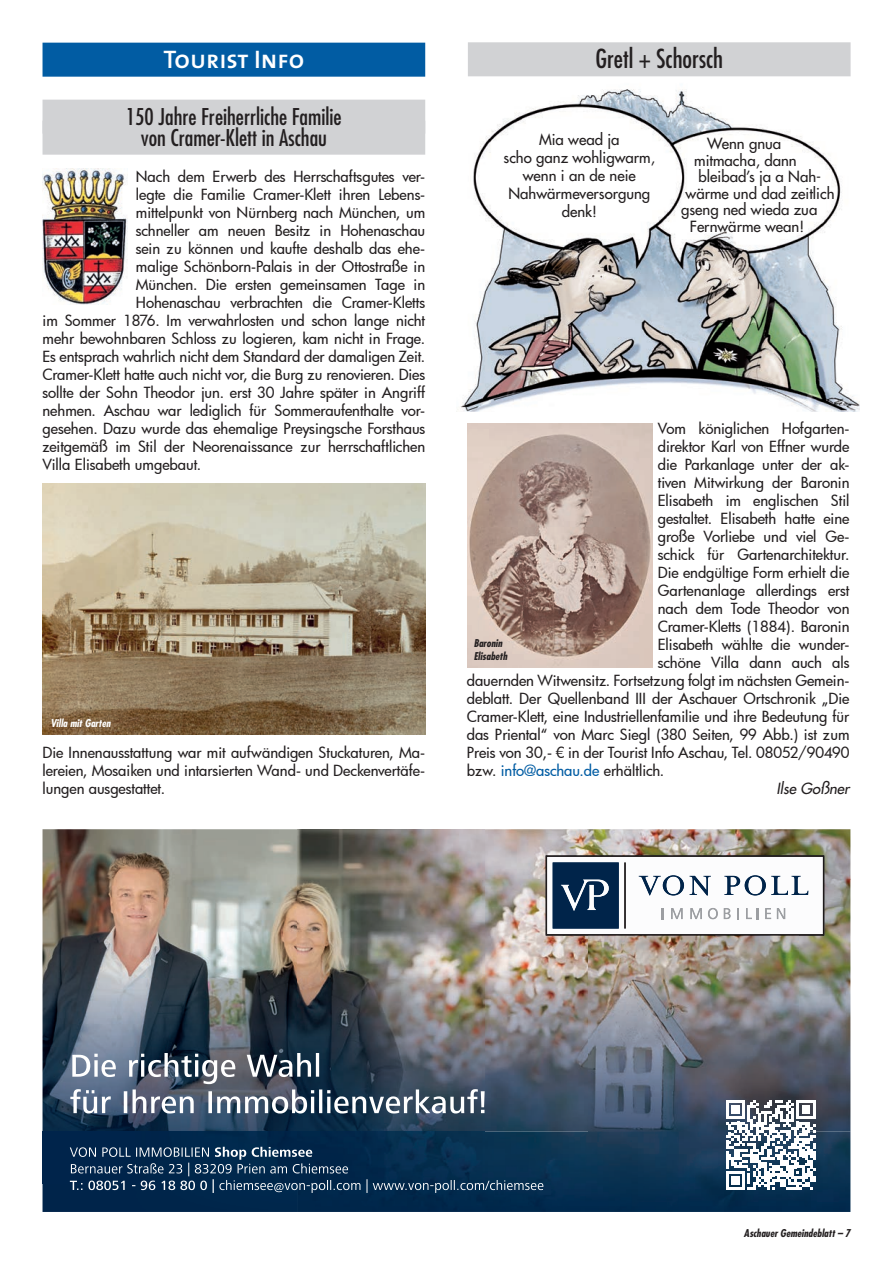
<style>
.page{position:relative;width:893px;height:1263px;background:#fff}
.page>*{position:absolute;margin:0;border:0;box-sizing:border-box;transform-origin:0 0}
.t1{font:condensed 25.5px "Futura";color:#231f20}
.t2{font:25.5px "The Sans Semi Bold Caps";color:#fff}
.t3{font:condensed 22.5px/21px "Futura";color:#231f20;text-align:center}
.t4{font:500 15px/18px "Futura";letter-spacing:-.005em;color:#231f20;text-align:justify}
.t5{font:15px/18px "Futura";color:#231f20;text-align:center}
.t6{font:italic 15px "Futura";color:#231f20}
.t7{font:italic 700 condensed 10.5px/12.6px "Futura";color:#231f20}
.t8{font:italic 700 condensed 10.5px "Futura";color:#fff}
.s1{color:#015ca3}
</style>
<div class="page">
<img style="left:460px;top:76px;width:399px;height:335px">
<div style="left:468px;top:42px;width:383px;height:34px;background:#d1d2d4"></div>
<div style="left:43px;top:43px;width:382px;height:34px;background:#015ca3"></div>
<div style="left:43px;top:100px;width:382px;height:34px;background:#d1d2d4"></div>
<div style="left:43px;top:121px;width:382px;height:34px;background:#d1d2d4"></div>
<img style="left:43px;top:169px;width:85px;height:135px">
<img style="left:468px;top:423px;width:185px;height:244px">
<img style="left:43px;top:484px;width:382px;height:251px">
<svg style="left:850px;top:829px;width:1px;height:303px"></svg>
<img style="left:484px;top:829px;width:366px;height:50px">
<img style="left:799px;top:879px;width:51px;height:253px">
<img style="left:484px;top:879px;width:104px;height:253px">
<img style="left:588px;top:936px;width:211px;height:196px">
<img style="left:43px;top:829px;width:255px;height:303px">
<img style="left:298px;top:829px;width:186px;height:303px">
<svg style="left:546px;top:855px;width:278px;height:81px"></svg>
<hr style="left:850px;top:1132px;width:1px;height:80px;background:#8c9fac">
<div style="left:43px;top:1183px;width:255px;height:29px;background:#00254a"></div>
<img style="left:298px;top:1132px;width:552px;height:80px">
<img style="left:43px;top:1132px;width:441px;height:51px">
<svg style="left:70px;top:1147px;width:473px;height:46px;background:#1e4060"></svg>
<svg style="left:726px;top:1100px;width:90px;height:90px"></svg>
<svg style="left:70px;top:1053px;width:415px;height:60px;background:#606d7d"></svg>
<h1 class="t2" style="left:163px;top:38px;width:142px">Tourist Info</h1>
<h2 class="t3" style="left:126px;top:106px;width:217px">150 Jahre Freiherrliche Familie von Cramer-Klett in Aschau</h2>
<p class="t4" style="left:136px;top:167px;width:291px">Nach dem Erwerb des Herrschaftsgutes ver-</p>
<p class="t4" style="left:136px;top:185px;width:291px">legte die Familie Cramer-Klett ihren Lebens-</p>
<p class="t4" style="left:136px;top:203px;width:291px">mittelpunkt von Nürnberg nach München, um</p>
<p class="t4" style="left:136px;top:221px;width:291px">schneller am neuen Besitz in Hohenaschau</p>
<p class="t4" style="left:136px;top:239px;width:291px">sein zu können und kaufte deshalb das ehe-</p>
<p class="t4" style="left:136px;top:257px;width:291px">malige Schönborn-Palais in der Ottostraße in</p>
<p class="t4" style="left:136px;top:275px;width:291px">München. Die ersten gemeinsamen Tage in</p>
<p class="t4" style="left:136px;top:293px;width:291px">Hohenaschau verbrachten die Cramer-Kletts</p>
<p class="t4" style="left:43px;top:311px;width:384px">im Sommer 1876. Im verwahrlosten und schon lange nicht</p>
<p class="t4" style="left:43px;top:329px;width:384px">mehr bewohnbaren Schloss zu logieren, kam nicht in Frage.</p>
<p class="t4" style="left:43px;top:347px;width:384px">Es entsprach wahrlich nicht dem Standard der damaligen Zeit.</p>
<p class="t4" style="left:43px;top:365px;width:384px">Cramer-Klett hatte auch nicht vor, die Burg zu renovieren. Dies</p>
<p class="t4" style="left:43px;top:383px;width:384px">sollte der Sohn Theodor jun. erst 30 Jahre später in Angriff</p>
<p class="t4" style="left:43px;top:401px;width:384px">nehmen. Aschau war lediglich für Sommeraufenthalte vor-</p>
<p class="t4" style="left:43px;top:419px;width:384px">gesehen. Dazu wurde das ehemalige Preysingsche Forsthaus</p>
<p class="t4" style="left:43px;top:437px;width:384px">zeitgemäß im Stil der Neorenaissance zur herrschaftlichen</p>
<p class="t4" style="left:43px;top:455px;width:160px">Villa Elisabeth umgebaut.</p>
<p class="t8" style="left:50px;top:717px;width:62px">Villa mit Garten</p>
<p class="t4" style="left:43px;top:743px;width:384px">Die Innenausstattung war mit aufwändigen Stuckaturen, Ma&shy;lereien, Mosaiken und intarsierten Wand- und Deckenvertäfe&shy;lungen ausgestattet.</p>
<h1 class="t1" style="left:595px;top:43px;width:129px">Gretl + Schorsch</h1>
<p class="t5" style="left:504px;top:131px;width:153px">Mia wead ja<br>scho ganz wohligwarm, wenn i an de neie<br>Nahwärmeversorgung denk!</p>
<p class="t5" style="left:707px;top:135px;width:76px">Wenn gnua</p>
<p class="t5" style="left:694px;top:151px;width:104px">mitmacha, dann</p>
<p class="t5" style="left:699px;top:168px;width:124px">bleibad’s ja a Nah-</p>
<p class="t5" style="left:685px;top:184px;width:150px">wärme und dad zeitlich</p>
<p class="t5" style="left:681px;top:201px;width:138px">gseng ned wieda zua</p>
<p class="t5" style="left:690px;top:217px;width:116px">Fernwärme wean!</p>
<p class="t4" style="left:658px;top:419px;width:193px">Vom königlichen Hofgarten-</p>
<p class="t4" style="left:658px;top:437px;width:193px">direktor Karl von Effner wurde</p>
<p class="t4" style="left:658px;top:455px;width:193px">die Parkanlage unter der ak-</p>
<p class="t4" style="left:658px;top:473px;width:193px">tiven Mitwirkung der Baronin</p>
<p class="t4" style="left:658px;top:491px;width:193px">Elisabeth im englischen Stil</p>
<p class="t4" style="left:658px;top:509px;width:193px">gestaltet. Elisabeth hatte eine</p>
<p class="t4" style="left:658px;top:527px;width:193px">große Vorliebe und viel Ge-</p>
<p class="t4" style="left:658px;top:545px;width:193px">schick für Gartenarchitektur.</p>
<p class="t4" style="left:658px;top:563px;width:193px">Die endgültige Form erhielt die</p>
<p class="t4" style="left:658px;top:581px;width:193px">Gartenanlage allerdings erst</p>
<p class="t4" style="left:658px;top:599px;width:193px">nach dem Tode Theodor von</p>
<p class="t4" style="left:658px;top:617px;width:193px">Cramer-Kletts (1884). Baronin</p>
<p class="t4" style="left:658px;top:635px;width:193px">Elisabeth wählte die wunder-</p>
<p class="t4" style="left:658px;top:653px;width:193px">schöne Villa dann auch als</p>
<p class="t4" style="left:467px;top:671px;width:384px">dauernden Witwensitz. Fortsetzung folgt im nächsten Gemein-</p>
<p class="t4" style="left:467px;top:689px;width:384px">deblatt. Der Quellenband III der Aschauer Ortschronik „Die</p>
<p class="t4" style="left:467px;top:707px;width:384px">Cramer-Klett, eine Industriellenfamilie und ihre Bedeutung für</p>
<p class="t4" style="left:467px;top:725px;width:384px">das Priental“ von Marc Siegl (380 Seiten, 99 Abb.) ist zum</p>
<p class="t4" style="left:467px;top:743px;width:384px">Preis von 30,- € in der Tourist Info Aschau, Tel. 08052/90490</p>
<p class="t4" style="left:467px;top:761px;width:199px">bzw. <span class="s1">info@aschau.de</span> erhältlich.</p>
<p class="t6" style="left:776px;top:779px;width:75px">Ilse Goßner</p>
<p class="t7" style="left:474px;top:637px;width:35px">Baronin<br>Elisabeth</p>
<p class="t7" style="left:744px;top:1227px;width:108px">Aschauer Gemeindeblatt – 7</p>
</div>
